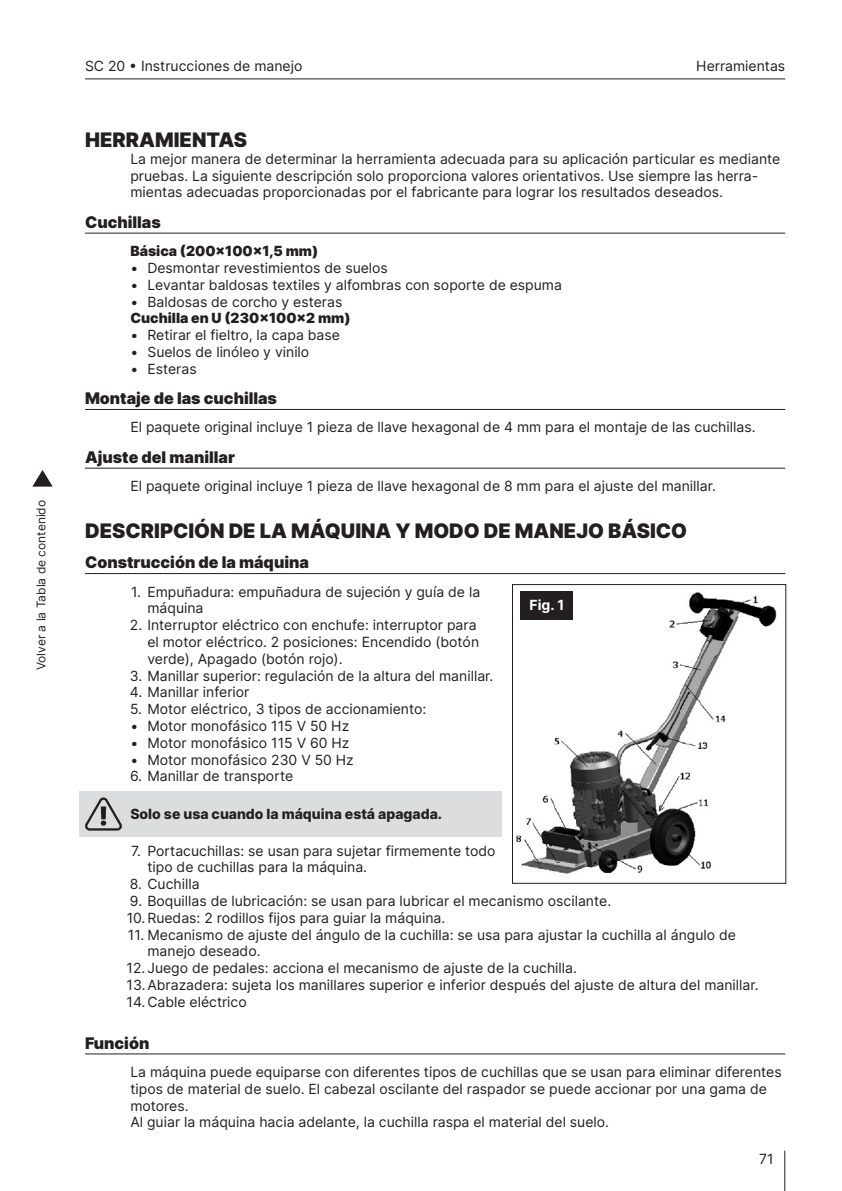
<style>
.page{position:relative;width:842px;height:1191px;background:#fff}
.page>*{position:absolute;margin:0;border:0;box-sizing:border-box;transform-origin:0 0}
.t1{font:900 20px "Inter";color:#231f20}
.t2{font:900 16px "Inter";color:#231f20}
.body{font:14px/16.8px "Inter";color:#231f20}
.Body-bold{font:900 14px "Inter";color:#231f20}
.Notes-3-column{font:800 14px "Inter";color:#231f20}
.Figure{font:700 14px "Inter";color:#fff}
.t3{font:12px "Inter";color:#231f20}
</style>
<div class="page">
<hr style="left:85px;top:78px;width:700px;height:1px;background:#231f20">
<hr style="left:784px;top:1150px;width:1px;height:41px;background:#231f20">
<svg style="left:32px;top:470px;width:21px;height:17px"></svg>
<hr style="left:85px;top:233px;width:700px;height:1px;background:#231f20">
<hr style="left:85px;top:409px;width:700px;height:1px;background:#231f20">
<hr style="left:85px;top:467px;width:700px;height:1px;background:#231f20">
<hr style="left:85px;top:573px;width:700px;height:1px;background:#231f20">
<div style="left:79px;top:791px;width:423px;height:45px;background:#dcdddf"></div>
<hr style="left:85px;top:1053px;width:700px;height:1px;background:#231f20">
<svg style="left:85px;top:797px;width:37px;height:33px"></svg>
<img style="left:516px;top:591px;width:261px;height:283px">
<div style="left:512px;top:584px;width:274px;height:299px;border:1px solid #231f20"></div>
<div style="left:521px;top:591px;width:52px;height:28px;background:#231f20"></div>
<p class="t3" style="left:32px;top:670px;width:172px;rotate:-90deg">Volver a la Tabla de contenido</p>
<p class="body" style="left:85px;top:57px;width:219px">SC 20 • Instrucciones de manejo</p>
<p class="body" style="left:696px;top:57px;width:90px">Herramientas</p>
<h1 class="t1" style="left:85px;top:125px;width:163px">HERRAMIENTAS</h1>
<p class="body" style="left:130px;top:150px;width:651px">La mejor manera de determinar la herramienta adecuada para su aplicación particular es mediante pruebas. La siguiente descripción solo proporciona valores orientativos. Use siempre las herra&shy;mientas adecuadas proporcionadas por el fabricante para lograr los resultados deseados.</p>
<h2 class="t2" style="left:85px;top:210px;width:77px">Cuchillas</h2>
<p class="Body-bold" style="left:130px;top:241px;width:189px">Básica (200x100x1,5 mm)</p>
<p class="body" style="left:130px;top:259px;width:259px">• Desmontar revestimientos de suelos</p>
<p class="body" style="left:130px;top:276px;width:433px">• Levantar baldosas textiles y alfombras con soporte de espuma</p>
<p class="body" style="left:130px;top:293px;width:213px">• Baldosas de corcho y esteras</p>
<p class="Body-bold" style="left:130px;top:308px;width:222px">Cuchilla en U (230x100x2 mm)</p>
<p class="body" style="left:130px;top:326px;width:211px">• Retirar el fieltro, la capa base</p>
<p class="body" style="left:130px;top:343px;width:180px">• Suelos de linóleo y vinilo</p>
<p class="body" style="left:130px;top:360px;width:68px">• Esteras</p>
<h2 class="t2" style="left:85px;top:387px;width:193px">Montaje de las cuchillas</h2>
<p class="body" style="left:130px;top:418px;width:627px">El paquete original incluye 1 pieza de llave hexagonal de 4 mm para el montaje de las cuchillas.</p>
<h2 class="t2" style="left:85px;top:445px;width:151px">Ajuste del manillar</h2>
<p class="body" style="left:130px;top:477px;width:587px">El paquete original incluye 1 pieza de llave hexagonal de 8 mm para el ajuste del manillar.</p>
<h1 class="t1" style="left:85px;top:516px;width:604px">DESCRIPCIÓN DE LA MÁQUINA Y MODO DE MANEJO BÁSICO</h1>
<h2 class="t2" style="left:85px;top:551px;width:225px">Construcción de la máquina</h2>
<p class="body" style="left:147px;top:583px;width:334px;text-indent:-16px">1. Empuñadura: empuñadura de sujeción y guía de la máquina</p>
<p class="body" style="left:147px;top:616px;width:333px;text-indent:-18px">2. Interruptor eléctrico con enchufe: interruptor para el motor eléctrico. 2 posiciones: Encendido (botón verde), Apagado (botón rojo).</p>
<p class="body" style="left:130px;top:667px;width:365px">3. Manillar superior: regulación de la altura del manillar.</p>
<p class="body" style="left:130px;top:683px;width:121px">4. Manillar inferior</p>
<p class="body" style="left:130px;top:700px;width:298px">5. Motor eléctrico, 3 tipos de accionamiento:</p>
<p class="body" style="left:130px;top:717px;width:220px">• Motor monofásico 115 V 50 Hz</p>
<p class="body" style="left:130px;top:734px;width:221px">• Motor monofásico 115 V 60 Hz</p>
<p class="body" style="left:130px;top:751px;width:225px">• Motor monofásico 230 V 50 Hz</p>
<p class="body" style="left:130px;top:767px;width:165px">6. Manillar de transporte</p>
<p class="Notes-3-column" style="left:130px;top:803px;width:313px">Solo se usa cuando la máquina está apagada.</p>
<p class="body" style="left:147px;top:842px;width:350px;text-indent:-16px">7. Portacuchillas: se usan para sujetar firmemente todo tipo de cuchillas para la máquina.</p>
<p class="body" style="left:130px;top:875px;width:71px">8. Cuchilla</p>
<p class="body" style="left:130px;top:892px;width:483px">9. Boquillas de lubricación: se usan para lubricar el mecanismo oscilante.</p>
<p class="body" style="left:127px;top:909px;width:320px">10.Ruedas: 2 rodillos fijos para guiar la máquina.</p>
<p class="body" style="left:147px;top:926px;width:590px;text-indent:-19px">11. Mecanismo de ajuste del ángulo de la cuchilla: se usa para ajustar la cuchilla al ángulo de manejo deseado.</p>
<p class="body" style="left:127px;top:959px;width:452px">12. Juego de pedales: acciona el mecanismo de ajuste de la cuchilla.</p>
<p class="body" style="left:127px;top:976px;width:634px">13.Abrazadera: sujeta los manillares superior e inferior después del ajuste de altura del manillar.</p>
<p class="body" style="left:127px;top:993px;width:122px">14.Cable eléctrico</p>
<h2 class="t2" style="left:85px;top:1031px;width:66px">Función</h2>
<p class="body" style="left:130px;top:1063px;width:653px">La máquina puede equiparse con diferentes tipos de cuchillas que se usan para eliminar diferentes tipos de material de suelo. El cabezal oscilante del raspador se puede accionar por una gama de motores.</p>
<p class="body" style="left:130px;top:1113px;width:480px">Al guiar la máquina hacia adelante, la cuchilla raspa el material del suelo.</p>
<p class="Figure" style="left:530px;top:595px;width:36px">Fig. 1</p>
<p class="body" style="left:759px;top:1150px;width:16px">71</p>
</div>
